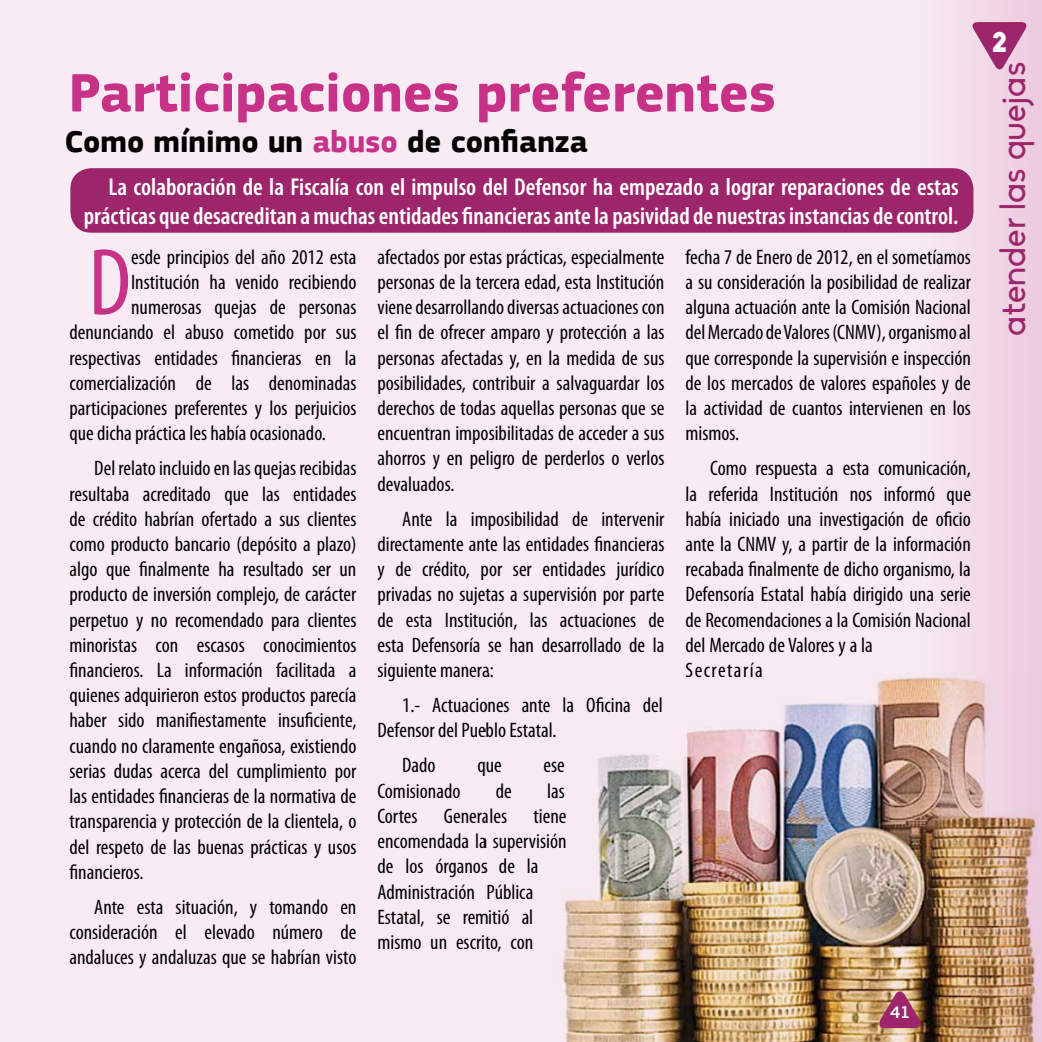
<style>
.page{position:relative;width:1042px;height:1042px;background:#f8ebf3}
.page>*{position:absolute;margin:0;border:0;box-sizing:border-box;transform-origin:0 0}
.t1{font:condensed 95.73px "Myriad Pro";color:#c73187}
.t2{font:700 56px "EC Square Sans Pro";color:#c73187}
.t3{font:35px "Biko";letter-spacing:.005em;color:#9c256b}
.t4{font:700 31.5px "EC Square Sans Pro";color:#000}
.t5{font:900 28px "Biko";color:#fff}
.t6{font:600 condensed 24.5px/29.4px "Myriad Pro";color:#fff;text-align:right}
.t7{font:condensed 21px/25.2px "Myriad Pro";color:#000;text-align:justify}
.t8{font:500 17.5px "EC Square Sans Pro";color:#fff}
.s1{color:#c73187}
</style>
<div class="page">
<div style="left:900px;top:0;width:142px;height:1042px;background:linear-gradient(to right,#f9eef5,#edcade)"></div>
<div style="left:70px;top:168px;width:903px;height:65px;background:#9c256b;border-radius:21px"></div>
<img style="left:561px;top:674px;width:481px;height:368px">
<svg style="left:875px;top:986px;width:49px;height:42px;background:#a55b63"></svg>
<svg style="left:969px;top:22px;width:60px;height:51px;background:#c67ea8"></svg>
<h2 class="t2" style="left:69px;top:59px;width:709px">Participaciones preferentes</h2>
<h3 class="t4" style="left:64px;top:122px;width:525px">Como mínimo un <span class="s1">abuso</span> de confianza</h3>
<p class="t6" style="left:84px;top:172px;width:876px">La colaboración de la Fiscalía con el impulso del Defensor ha empezado a lograr reparaciones de estas prácticas que desacreditan a muchas entidades financieras ante la pasividad de nuestras instancias de control.</p>
<h1 class="t1" style="left:88px;top:231px;width:44px">D</h1>
<p class="t7" style="left:131px;top:245px;width:227px">esde principios del año 2012 esta</p>
<p class="t7" style="left:685px;top:245px;width:287px">fecha 7 de Enero de 2012, en el sometíamos a su consideración la posibilidad de realizar alguna actuación ante la Comisión Nacional del Mercado de Valores (CNMV), organismo al que corresponde la supervisión e inspección de los mercados de valores españoles y de la actividad de cuantos intervienen en los mismos.</p>
<p class="t7" style="left:685px;top:456px;width:287px;text-align:left;text-indent:25px">Como respuesta a esta comunicación, la referida Institución nos informó que había iniciado una investigación de oficio ante la CNMV y, a partir de la información recabada finalmente de dicho organismo, la Defensoría Estatal había dirigido una serie de Recomendaciones a la Comisión Nacional del Mercado de Valores y a la<br>Secretaría</p>
<p class="t7" style="left:377px;top:245px;width:288px">afectados por estas prácticas, especialmente personas de la tercera edad, esta Institución viene desarrollando diversas actuaciones con el fin de ofrecer amparo y protección a las personas afectadas y, en la medida de sus posibilidades, contribuir a salvaguardar los derechos de todas aquellas personas que se encuentran imposibilitadas de acceder a sus ahorros y en peligro de perderlos o verlos devaluados.</p>
<p class="t7" style="left:377px;top:507px;width:288px;text-indent:25px">Ante la imposibilidad de intervenir directamente ante las entidades financieras y de crédito, por ser entidades jurídico privadas no sujetas a supervisión por parte de esta Institución, las actuaciones de esta Defensoría se han desarrollado de la siguiente manera:</p>
<p class="t7" style="left:377px;top:693px;width:287px;text-indent:25px">1.- Actuaciones ante la Oficina del<br>Defensor del Pueblo Estatal.</p>
<p class="t7" style="left:402px;top:753px;width:35px">Dado</p>
<p class="t7" style="left:477px;top:753px;width:26px">que</p>
<p class="t7" style="left:543px;top:753px;width:23px">ese</p>
<p class="t7" style="left:377px;top:778px;width:84px">Comisionado</p>
<p class="t7" style="left:496px;top:778px;width:18px">de</p>
<p class="t7" style="left:547px;top:778px;width:19px">las</p>
<p class="t7" style="left:377px;top:804px;width:42px">Cortes</p>
<p class="t7" style="left:444px;top:804px;width:65px">Generales</p>
<p class="t7" style="left:131px;top:270px;width:227px">Institución ha venido recibiendo</p>
<p class="t7" style="left:131px;top:295px;width:227px">numerosas quejas de personas</p>
<p class="t7" style="left:69px;top:320px;width:288px">denunciando el abuso cometido por sus</p>
<p class="t7" style="left:69px;top:345px;width:288px">respectivas entidades financieras en la</p>
<p class="t7" style="left:69px;top:371px;width:288px">comercialización de las denominadas</p>
<p class="t7" style="left:69px;top:396px;width:288px">participaciones preferentes y los perjuicios</p>
<p class="t7" style="left:69px;top:421px;width:258px">que dicha práctica les había ocasionado.</p>
<p class="t7" style="left:69px;top:456px;width:288px;text-indent:25px">Del relato incluido en las quejas recibidas resultaba acreditado que las entidades de crédito habrían ofertado a sus clientes como producto bancario (depósito a plazo) algo que finalmente ha resultado ser un producto de inversión complejo, de carácter perpetuo y no recomendado para clientes minoristas con escasos conocimientos financieros. La información facilitada a quienes adquirieron estos productos parecía haber sido manifiestamente insuficiente, cuando no claramente engañosa, existiendo serias dudas acerca del cumplimiento por las entidades financieras de la normativa de transparencia y protección de la clientela, o del respeto de las buenas prácticas y usos financieros.</p>
<p class="t7" style="left:69px;top:894px;width:288px;text-indent:25px">Ante esta situación, y tomando en consideración el elevado número de andaluces y andaluzas que se habrían visto</p>
<p class="t7" style="left:377px;top:804px;width:191px;text-align:left;text-indent:156px">tiene encomendada la supervisión de los órganos de la<br>Administración Pública<br>Estatal, se remitió al mismo un escrito, con</p>
<p class="t8" style="left:890px;top:1001px;width:22px">41</p>
<h3 class="t5" style="left:992px;top:25px;width:16px">2</h3>
<h3 class="t3" style="left:993px;top:335px;width:275px;rotate:-90deg">atender las quejas</h3>
</div>
